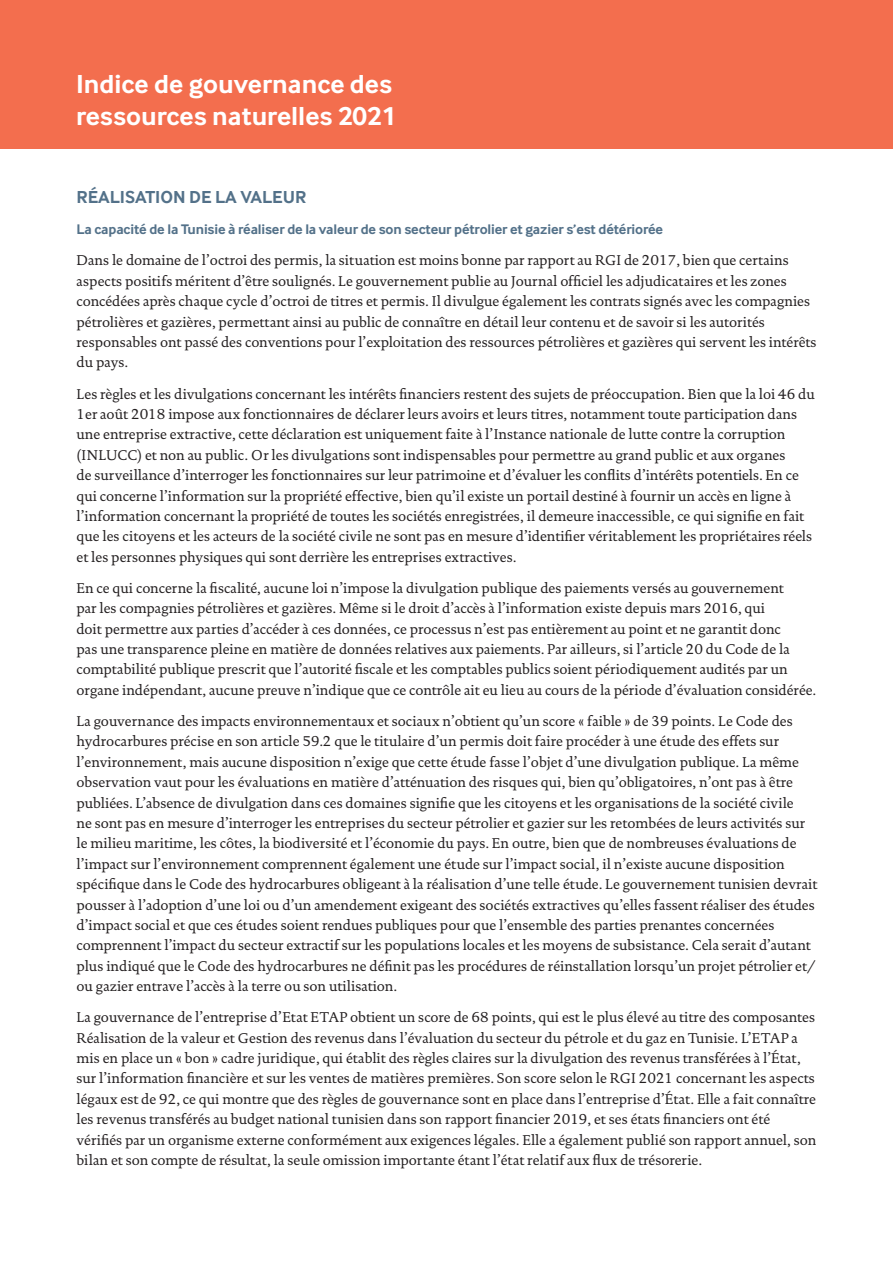
<style>
.page{position:relative;width:893px;height:1263px;background:#fff}
.page>*{position:absolute;margin:0;border:0;box-sizing:border-box;transform-origin:0 0}
.t1{font:700 27px/32.4px "Inter Face";color:#fff}
.t2{font:700 18px "Inter Face";color:#537189}
.t3{font:14.4px/20.4px "DTL Documenta T";color:#231f20}
.t4{font:700 14.4px "Inter Face";letter-spacing:-.01em;color:#537189}
</style>
<div class="page">
<div style="left:0;top:0;width:893px;height:148px;background:#f36e4e"></div>
<h1 class="t1" style="left:76px;top:68px;width:322px">Indice de gouvernance des ressources naturelles 2021</h1>
<h1 class="t1" style="left:76px;top:69px;width:332px">2021<br>Resource Governance Index</h1>
<p class="t2" style="left:77px;top:187px;width:231px">RÉALISATION DE LA VALEUR</p>
<p class="t4" style="left:77px;top:221px;width:588px">La capacité de la Tunisie à réaliser de la valeur de son secteur pétrolier et gazier s’est détériorée</p>
<p class="t3" style="left:77px;top:250px;width:741px">Dans le domaine de l’octroi des permis, la situation est moins bonne par rapport au RGI de 2017, bien que certains aspects positifs méritent d’être soulignés. Le gouvernement publie au Journal officiel les adjudicataires et les zones concédées après chaque cycle d’octroi de titres et permis. Il divulgue également les contrats signés avec les compagnies pétrolières et gazières, permettant ainsi au public de connaître en détail leur contenu et de savoir si les autorités responsables ont passé des conventions pour l’exploitation des ressources pétrolières et gazières qui servent les intérêts du pays.</p>
<p class="t3" style="left:77px;top:383px;width:740px">Les règles et les divulgations concernant les intérêts financiers restent des sujets de préoccupation. Bien que la loi 46 du 1er août 2018 impose aux fonctionnaires de déclarer leurs avoirs et leurs titres, notamment toute participation dans une entreprise extractive, cette déclaration est uniquement faite à l’Instance nationale de lutte contre la corruption (INLUCC) et non au public. Or les divulgations sont indispensables pour permettre au grand public et aux organes<br>de surveillance d’interroger les fonctionnaires sur leur patrimoine et d’évaluer les conflits d’intérêts potentiels. En ce qui concerne l’information sur la propriété effective, bien qu’il existe un portail destiné à fournir un accès en ligne à l’information concernant la propriété de toutes les sociétés enregistrées, il demeure inaccessible, ce qui signifie en fait que les citoyens et les acteurs de la société civile ne sont pas en mesure d’identifier véritablement les propriétaires réels et les personnes physiques qui sont derrière les entreprises extractives.</p>
<p class="t3" style="left:77px;top:578px;width:741px">En ce qui concerne la fiscalité, aucune loi n’impose la divulgation publique des paiements versés au gouvernement<br>par les compagnies pétrolières et gazières. Même si le droit d’accès à l’information existe depuis mars 2016, qui<br>doit permettre aux parties d’accéder à ces données, ce processus n’est pas entièrement au point et ne garantit donc<br>pas une transparence pleine en matière de données relatives aux paiements. Par ailleurs, si l’article 20 du Code de la comptabilité publique prescrit que l’autorité fiscale et les comptables publics soient périodiquement audités par un organe indépendant, aucune preuve n’indique que ce contrôle ait eu lieu au cours de la période d’évaluation considérée.</p>
<p class="t3" style="left:77px;top:711px;width:742px">La gouvernance des impacts environnementaux et sociaux n’obtient qu’un score « faible » de 39 points. Le Code des hydrocarbures précise en son article 59.2 que le titulaire d’un permis doit faire procéder à une étude des effets sur l’environnement, mais aucune disposition n’exige que cette étude fasse l’objet d’une divulgation publique. La même observation vaut pour les évaluations en matière d’atténuation des risques qui, bien qu’obligatoires, n’ont pas à être publiées. L’absence de divulgation dans ces domaines signifie que les citoyens et les organisations de la société civile<br>ne sont pas en mesure d’interroger les entreprises du secteur pétrolier et gazier sur les retombées de leurs activités sur le milieu maritime, les côtes, la biodiversité et l’économie du pays. En outre, bien que de nombreuses évaluations de l’impact sur l’environnement comprennent également une étude sur l’impact social, il n’existe aucune disposition spécifique dans le Code des hydrocarbures obligeant à la réalisation d’une telle étude. Le gouvernement tunisien devrait pousser à l’adoption d’une loi ou d’un amendement exigeant des sociétés extractives qu’elles fassent réaliser des études d’impact social et que ces études soient rendues publiques pour que l’ensemble des parties prenantes concernées comprennent l’impact du secteur extractif sur les populations locales et les moyens de subsistance. Cela serait d’autant plus indiqué que le Code des hydrocarbures ne définit pas les procédures de réinstallation lorsqu’un projet pétrolier et/ ou gazier entrave l’accès à la terre ou son utilisation.</p>
<p class="t3" style="left:77px;top:1007px;width:741px">La gouvernance de l’entreprise d’Etat ETAP obtient un score de 68 points, qui est le plus élevé au titre des composantes Réalisation de la valeur et Gestion des revenus dans l’évaluation du secteur du pétrole et du gaz en Tunisie. L’ETAP a mis en place un « bon » cadre juridique, qui établit des règles claires sur la divulgation des revenus transférées à l’État, sur l’information financière et sur les ventes de matières premières. Son score selon le RGI 2021 concernant les aspects légaux est de 92, ce qui montre que des règles de gouvernance sont en place dans l’entreprise d’État. Elle a fait connaître les revenus transférés au budget national tunisien dans son rapport financier 2019, et ses états financiers ont été vérifiés par un organisme externe conformément aux exigences légales. Elle a également publié son rapport annuel, son bilan et son compte de résultat, la seule omission importante étant l’état relatif aux flux de trésorerie.</p>
</div>
